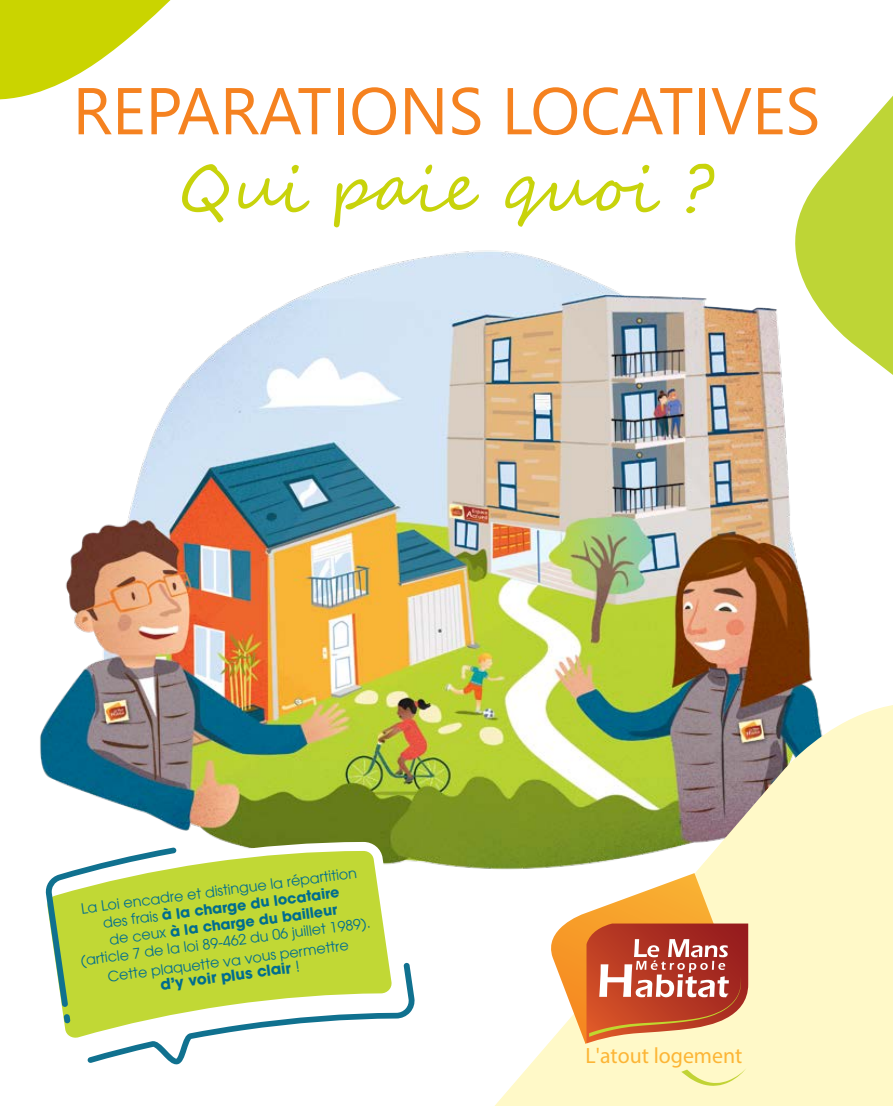
<style>
.page{position:relative;width:893px;height:1106px;background:#fff}
.page>*{position:absolute;margin:0;border:0;box-sizing:border-box;transform-origin:0 0}
.t1{font:66px "Leelawadee";color:#f58220}
.t2{font:64.5px "Segoe Script";color:#c8d30b}
.t3{font:22.2px "Myriad Pro";color:#fcb536}
.t4{font:700 15px "ITC Avant Garde Pro";color:#006d8f}
.t5{font:14.25px/17.1px "ITC Avant Garde Pro";color:#006d8f;text-align:center}
.s1{font-weight:700}
.s2{font-weight:400}
</style>
<div class="page">
<svg style="left:0;top:0;width:171px;height:100px;fill:#cad400"></svg>
<svg style="left:795px;top:95px;width:98px;height:280px;fill:#bed536"></svg>
<img style="left:40px;top:243px;width:815px;height:626px">
<svg style="left:476px;top:639px;width:417px;height:467px"></svg>
<svg style="left:542px;top:873px;width:206px;height:171px"></svg>
<svg style="left:681px;top:1068px;width:65px;height:18px"></svg>
<svg style="left:40px;top:837px;width:359px;height:32px"></svg>
<svg style="left:45px;top:847px;width:370px;height:218px"></svg>
<h1 class="t1" style="left:73px;top:73px;width:749px">REPARATIONS LOCATIVES</h1>
<h2 class="t2" style="left:179px;top:137px;width:537px">Qui paie quoi ?</h2>
<p class="t5" style="left:73px;top:902px;width:293px;rotate:-8deg">La Loi encadre et distingue la répartition des frais <span class="s1">à la charge du locataire<br></span>de ceux <span class="s1">à la charge du bailleur<br></span>(article 7 de la loi 89-462 du 06 juillet 1989).</p>
<p class="t5" style="left:107px;top:969px;width:244px;rotate:-8deg">Cette plaquette va vous permettre</p>
<p class="t4" style="left:159px;top:975px;width:142px;rotate:-8deg">d’y voir plus clair <span class="s2">!</span></p>
<h3 class="t3" style="left:586px;top:1041px;width:158px">L'atout logement</h3>
</div>
